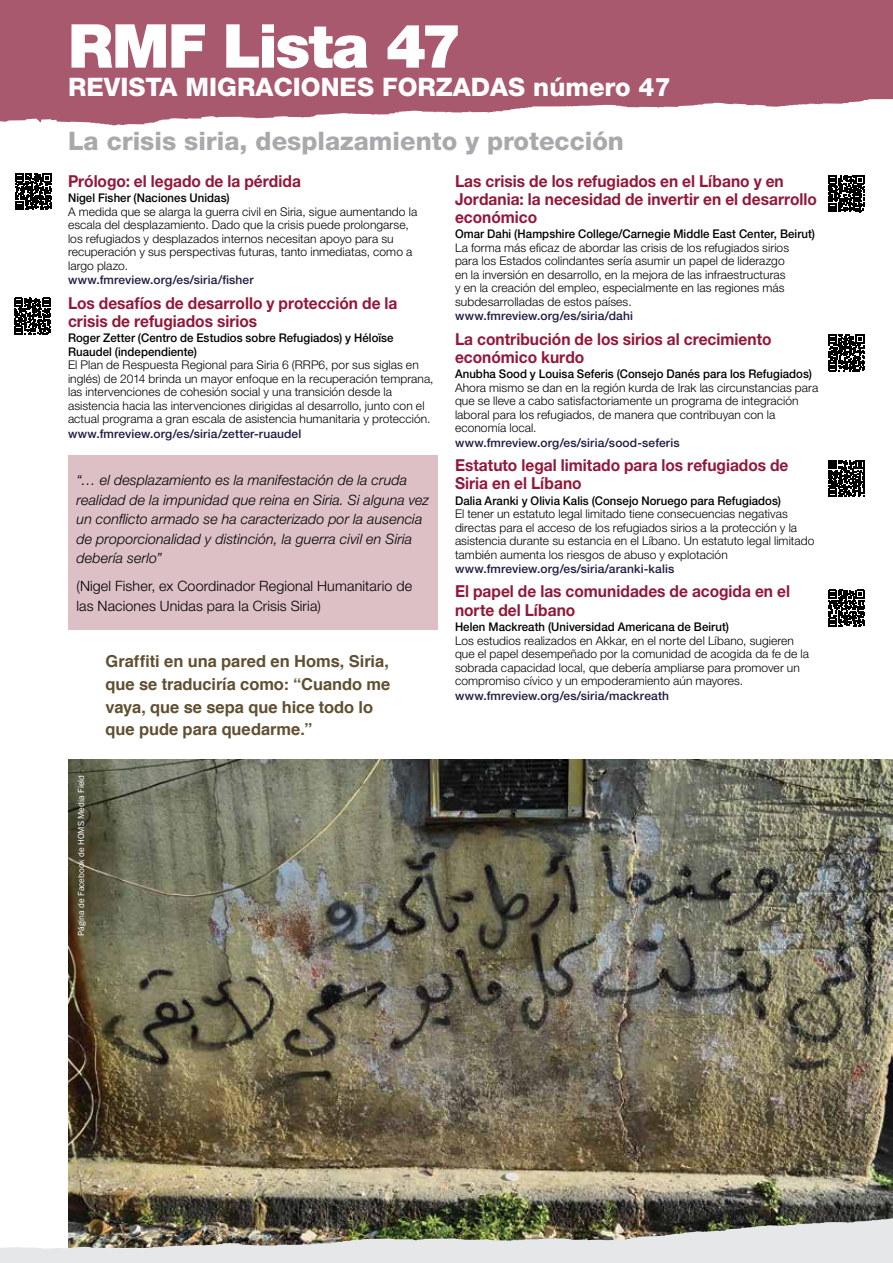
<style>
.page{position:relative;width:893px;height:1263px;background:#fff}
.page>*{position:absolute;margin:0;border:0;box-sizing:border-box;transform-origin:0 0}
.t1{font:900 60.6px "Helvetica Neue LT";letter-spacing:-.03em;color:#fff}
.t2{font:800 25.5px "Helvetica Neue LT";color:#a7a9ac}
.t3{font:800 25.5px "Helvetica Neue LT";color:#fff}
.t4{font:700 16.5px/18px "Helvetica Neue LT";color:#92183a;scale:.94 1}
.t5{font:700 16.5px/22.6px "Helvetica";letter-spacing:-.005em;color:#605031}
.t6{font:italic 300 14.25px/19.5px "Helvetica Neue LT";letter-spacing:.01em;color:#000}
.t7{font:300 14.25px/19.5px "Helvetica Neue LT";letter-spacing:.01em;color:#000}
.t8{font:300 12px/13.5px "Helvetica Neue LT";letter-spacing:.005em;color:#000}
.t9{font:500 12px/13.5px "Helvetica Neue LT";letter-spacing:.005em;color:#000;scale:.95 1}
.t10{font:500 12px "Helvetica Neue LT";letter-spacing:.01em;color:#211a40}
.t11{font:9px "Franklin Gothic";color:#fff}
</style>
<div class="page">
<img style="left:68px;top:760px;width:824px;height:422px">
<svg style="left:0;top:0;width:893px;height:126px;background:#b16b7e"></svg>
<img style="left:0;top:1182px;width:893px;height:81px">
<svg style="left:15px;top:173px;width:37px;height:37px"></svg>
<svg style="left:14px;top:298px;width:37px;height:36px"></svg>
<svg style="left:828px;top:175px;width:36px;height:37px"></svg>
<svg style="left:828px;top:335px;width:36px;height:36px"></svg>
<svg style="left:828px;top:460px;width:36px;height:36px"></svg>
<svg style="left:828px;top:590px;width:36px;height:36px"></svg>
<div style="left:68px;top:455px;width:370px;height:175px;background:#dcc0c5"></div>
<h1 class="t1" style="left:68px;top:10px;width:395px">RMF Lista 47</h1>
<h2 class="t3" style="left:68px;top:71px;width:604px">REVISTA MIGRACIONES FORZADAS número 47</h2>
<h2 class="t2" style="left:68px;top:125px;width:557px">La crisis siria, desplazamiento y protección</h2>
<h3 class="t4" style="left:68px;top:171px;width:249px">Prólogo: el legado de la pérdida</h3>
<p class="t9" style="left:68px;top:191px;width:172px">Nigel Fisher (Naciones Unidas)</p>
<p class="t8" style="left:68px;top:205px;width:351px">A medida que se alarga la guerra civil en Siria, sigue aumentando la escala del desplazamiento. Dado que la crisis puede prolongarse, los refugiados y desplazados internos necesitan apoyo para su recuperación y sus perspectivas futuras, tanto inmediatas, como a largo plazo.</p>
<p class="t10" style="left:68px;top:273px;width:187px">www.fmreview.org/es/siria/fisher</p>
<h3 class="t4" style="left:68px;top:293px;width:352px">Los desafíos de desarrollo y protección de la crisis de refugiados sirios</h3>
<p class="t9" style="left:68px;top:331px;width:344px">Roger Zetter (Centro de Estudios sobre Refugiados) y Héloïse<br>Ruaudel (independiente)</p>
<p class="t8" style="left:68px;top:358px;width:367px">El Plan de Respuesta Regional para Siria 6 (RRP6, por sus siglas en inglés) de 2014 brinda un mayor enfoque en la recuperación temprana, las intervenciones de cohesión social y una transición desde la asistencia hacia las intervenciones dirigidas al desarrollo, junto con el actual programa a gran escala de asistencia humanitaria y protección.</p>
<p class="t10" style="left:68px;top:426px;width:235px">www.fmreview.org/es/siria/zetter-ruaudel</p>
<h3 class="t4" style="left:455px;top:171px;width:387px">Las crisis de los refugiados en el Líbano y en<br>Jordania: la necesidad de invertir en el desarrollo económico</h3>
<p class="t9" style="left:455px;top:227px;width:381px">Omar Dahi (Hampshire College/Carnegie Middle East Center, Beirut)</p>
<p class="t8" style="left:455px;top:241px;width:336px">La forma más eficaz de abordar las crisis de los refugiados sirios para los Estados colindantes sería asumir un papel de liderazgo en la inversión en desarrollo, en la mejora de las infraestructuras y en la creación del empleo, especialmente en las regiones más subdesarrolladas de estos países.</p>
<p class="t10" style="left:455px;top:309px;width:180px">www.fmreview.org/es/siria/dahi</p>
<h3 class="t4" style="left:455px;top:329px;width:338px">La contribución de los sirios al crecimiento económico kurdo</h3>
<p class="t9" style="left:455px;top:367px;width:377px">Anubha Sood y Louisa Seferis (Consejo Danés para los Refugiados)</p>
<p class="t8" style="left:455px;top:380px;width:365px">Ahora mismo se dan en la región kurda de Irak las circunstancias para que se lleve a cabo satisfactoriamente un programa de integración laboral para los refugiados, de manera que contribuyan con la economía local.</p>
<p class="t10" style="left:455px;top:435px;width:226px">www.fmreview.org/es/siria/sood-seferis</p>
<h3 class="t4" style="left:455px;top:456px;width:356px">Estatuto legal limitado para los refugiados de<br>Siria en el Líbano</h3>
<p class="t9" style="left:455px;top:494px;width:345px">Dalia Aranki y Olivia Kalis (Consejo Noruego para Refugiados)</p>
<p class="t8" style="left:455px;top:507px;width:361px">El tener un estatuto legal limitado tiene consecuencias negativas directas para el acceso de los refugiados sirios a la protección y la asistencia durante su estancia en el Líbano. Un estatuto legal limitado también aumenta los riesgos de abuso y explotación</p>
<p class="t10" style="left:455px;top:562px;width:221px">www.fmreview.org/es/siria/aranki-kalis</p>
<h3 class="t4" style="left:455px;top:582px;width:358px">El papel de las comunidades de acogida en el norte del Líbano</h3>
<p class="t9" style="left:455px;top:620px;width:290px">Helen Mackreath (Universidad Americana de Beirut)</p>
<p class="t8" style="left:455px;top:633px;width:355px">Los estudios realizados en Akkar, en el norte del Líbano, sugieren que el papel desempeñado por la comunidad de acogida da fe de la sobrada capacidad local, que debería ampliarse para promover un compromiso cívico y un empoderamiento aún mayores.</p>
<p class="t10" style="left:455px;top:688px;width:215px">www.fmreview.org/es/siria/mackreath</p>
<p class="t6" style="left:77px;top:470px;width:354px">“… el desplazamiento es la manifestación de la cruda realidad de la impunidad que reina en Siria. Si alguna vez un conflicto armado se ha caracterizado por la ausencia de proporcionalidad y distinción, la guerra civil en Siria debería serlo”</p>
<p class="t7" style="left:77px;top:576px;width:337px">(Nigel Fisher, ex Coordinador Regional Humanitario de las Naciones Unidas para la Crisis Siria)</p>
<h3 class="t5" style="left:106px;top:650px;width:286px">Graffiti en una pared en Homs, Siria, que se traduciría como: “Cuando me vaya, que se sepa que hice todo lo que pude para quedarme.”</h3>
<p class="t11" style="left:76px;top:936px;width:162px;rotate:-90deg">Página de Facebook de HOMS Media Field</p>
</div>
